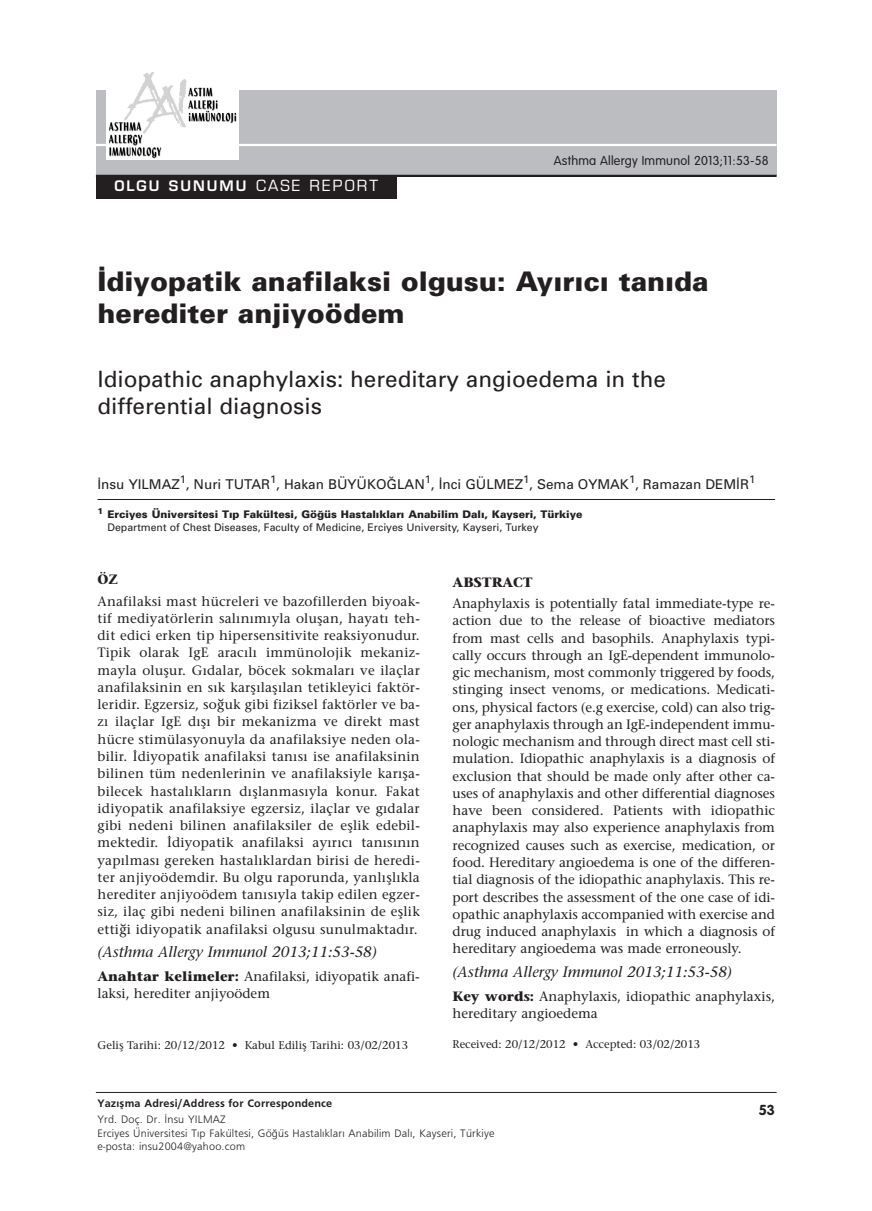
<style>
.page{position:relative;width:872px;height:1211px;background:#fff}
.page>*{position:absolute;margin:0;border:0;box-sizing:border-box;transform-origin:0 0}
.t1{font:900 27px/32.4px "Univers";color:#231f20}
.t2{font:22.5px/27px "Univers";color:#231f20}
.t3{font:italic 15px "Stone Serif";color:#231f20}
.t4{font:15px "Eurostile Demi";letter-spacing:.135em;color:#fff}
.t5{font:700 14.25px "VAG Rounded";color:#231f20}
.t6{font:13.5px/17.2px "Stone Serif";color:#231f20;text-align:justify}
.t7{font:13.5px "Univers";color:#231f20}
.t8{font:700 13.5px "Stone Serif";color:#231f20}
.t9{font:300 12.75px "VAG Rounded";letter-spacing:.015em;color:#231f20}
.t10{font:300 11.25px/13.5px "Frutiger";letter-spacing:.015em;color:#231f20}
.t11{font:11.25px "Stone Serif";color:#231f20}
.t12{font:700 11.25px "Frutiger";letter-spacing:.015em;color:#231f20}
.t13{font:900 10.5px/12.6px "Univers";color:#231f20}
.s1{font-family:"Eurostile"}
.s2{font-weight:400}
.s3{font-weight:700}
</style>
<div class="page">
<hr style="left:96px;top:1092px;width:680px;height:1px;background:#231f20">
<hr style="left:98px;top:499px;width:677px;height:1px;background:#231f20">
<div style="left:96px;top:90px;width:680px;height:86px;background:#bcbdc0"></div>
<hr style="left:96px;top:144px;width:680px;height:2px;background:#fff">
<hr style="left:96px;top:175px;width:680px;height:2px;background:#231f20">
<div style="left:96px;top:176px;width:300px;height:22px;background:#231f20"></div>
<img style="left:106px;top:72px;width:132px;height:88px">
<p class="t4" style="left:114px;top:181px;width:265px">OLGU SUNUMU <span class="s1">CASE REPORT</span></p>
<p class="t9" style="left:554px;top:155px;width:216px">Asthma Allergy Immunol 2013;11:53-58</p>
<h1 class="t1" style="left:97px;top:267px;width:612px">İdiyopatik anafilaksi olgusu: Ayırıcı tanıda herediter anjiyoödem</h1>
<h2 class="t2" style="left:97px;top:367px;width:570px">Idiopathic anaphylaxis: hereditary angioedema in the differential diagnosis</h2>
<p class="t7" style="left:97px;top:479px;width:659px">İnsu YILMAZ<sup>1</sup>, Nuri TUTAR<sup>1</sup>, Hakan BÜYÜKOĞLAN<sup>1</sup>, İnci GÜLMEZ<sup>1</sup>, Sema OYMAK<sup>1</sup>, Ramazan DEMİR<sup>1</sup></p>
<p class="t13" style="left:108px;top:509px;width:476px;text-indent:-10px"><sup>1</sup> Erciyes Üniversitesi Tıp Fakültesi, Göğüs Hastalıkları Anabilim Dalı, Kayseri, Türkiye<br><span class="s2">Department of Chest Diseases, Faculty of Medicine, Erciyes University, Kayseri, Turkey</span></p>
<p class="t8" style="left:98px;top:574px;width:22px">ÖZ</p>
<p class="t6" style="left:98px;top:594px;width:324px">Anafilaksi mast hücreleri ve bazofillerden biyoak&shy;tif mediyatörlerin salınımıyla oluşan, hayatı teh&shy;dit edici erken tip hipersensitivite reaksiyonudur.<br>Tipik olarak IgE aracılı immünolojik mekaniz&shy;mayla oluşur. Gıdalar, böcek sokmaları ve ilaçlar anafilaksinin en sık karşılaşılan tetikleyici faktör&shy;leridir. Egzersiz, soğuk gibi fiziksel faktörler ve ba&shy;zı ilaçlar IgE dışı bir mekanizma ve direkt mast hücre stimülasyonuyla da anafilaksiye neden ola&shy;bilir. İdiyopatik anafilaksi tanısı ise anafilaksinin bilinen tüm nedenlerinin ve anafilaksiyle karışa&shy;bilecek hastalıkların dışlanmasıyla konur. Fakat idiyopatik anafilaksiye egzersiz, ilaçlar ve gıdalar gibi nedeni bilinen anafilaksiler de eşlik edebil&shy;mektedir. İdiyopatik anafilaksi ayırıcı tanısının yapılması gereken hastalıklardan birisi de heredi&shy;ter anjiyoödemdir. Bu olgu raporunda, yanlışlıkla herediter anjiyoödem tanısıyla takip edilen egzer&shy;siz, ilaç gibi nedeni bilinen anafilaksinin de eşlik ettiği idiyopatik anafilaksi olgusu sunulmaktadır.</p>
<p class="t3" style="left:98px;top:946px;width:281px">(Asthma Allergy Immunol 2013;11:53-58)</p>
<p class="t6" style="left:98px;top:969px;width:324px"><span class="s3">Anahtar kelimeler:</span> Anafilaksi, idiyopatik anafi&shy;laksi, herediter anjiyoödem</p>
<p class="t11" style="left:98px;top:1041px;width:312px">Geliş Tarihi: 20/12/2012 • Kabul Ediliş Tarihi: 03/02/2013</p>
<p class="t8" style="left:452px;top:576px;width:82px">ABSTRACT</p>
<p class="t6" style="left:452px;top:596px;width:324px">Anaphylaxis is potentially fatal immediate-type re&shy;action due to the release of bioactive mediators from mast cells and basophils. Anaphylaxis typi&shy;cally occurs through an IgE-dependent immunolo&shy;gic mechanism, most commonly triggered by foods, stinging insect venoms, or medications. Medicati&shy;ons, physical factors (e.g exercise, cold) can also trig&shy;ger anaphylaxis through an IgE-independent immu&shy;nologic mechanism and through direct mast cell sti&shy;mulation. Idiopathic anaphylaxis is a diagnosis of exclusion that should be made only after other ca&shy;uses of anaphylaxis and other differential diagnoses have been considered. Patients with idiopathic anaphylaxis may also experience anaphylaxis from recognized causes such as exercise, medication, or food. Hereditary angioedema is one of the differen&shy;tial diagnosis of the idiopathic anaphylaxis. This re&shy;port describes the assessment of the one case of idi&shy;opathic anaphylaxis accompanied with exercise and drug induced anaphylaxis in which a diagnosis of hereditary angioedema was made erroneously.</p>
<p class="t3" style="left:452px;top:965px;width:281px">(Asthma Allergy Immunol 2013;11:53-58)</p>
<p class="t6" style="left:452px;top:988px;width:324px"><span class="s3">Key words:</span> Anaphylaxis, idiopathic anaphylaxis, hereditary angioedema</p>
<p class="t11" style="left:452px;top:1039px;width:249px">Received: 20/12/2012 • Accepted: 03/02/2013</p>
<p class="t12" style="left:97px;top:1099px;width:236px">Yaz›flma Adresi/Address for Correspondence</p>
<p class="t10" style="left:97px;top:1113px;width:399px">Yrd. Doç. Dr. ‹nsu YILMAZ<br>Erciyes Üniversitesi T›p Fakültesi, Gö¤üs Hastal›klar› Anabilim Dal›, Kayseri, Türkiye e-posta: insu2004@yahoo.com</p>
<p class="t5" style="left:758px;top:1104px;width:18px">53</p>
</div>
